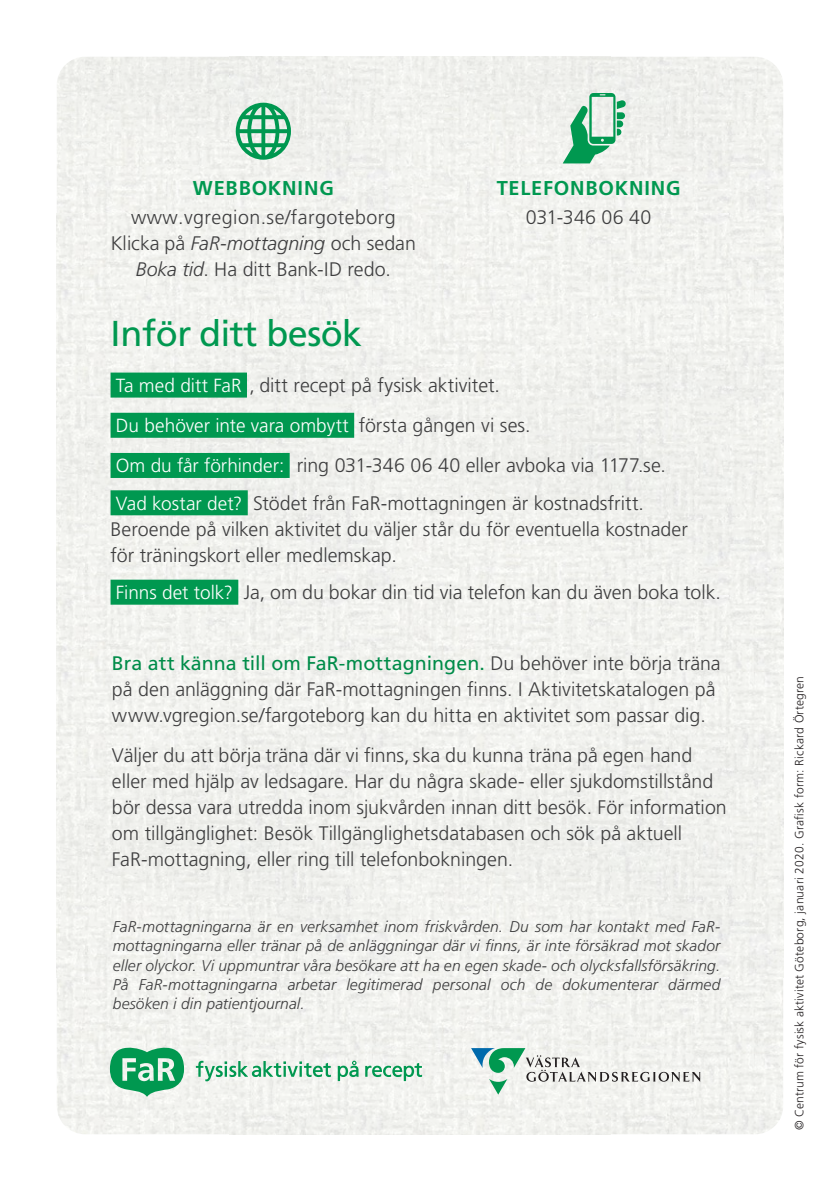
<style>
.page{position:relative;width:840px;height:1191px;background:#fff}
.page>*{position:absolute;margin:0;border:0;box-sizing:border-box;transform-origin:0 0}
.main_bak{font:36px "Frutiger LT Std";letter-spacing:-.015em;color:#009850}
.smårub_bak{font:700 20px "Frutiger LT Std";letter-spacing:.04em;color:#009850}
.Bröd_bak_copy{font:300 19.6px/26px "Frutiger LT Std";color:#3e3e3f}
.adresser{font:300 19.6px/26px "Frutiger LT Std";letter-spacing:.02em;color:#3e3e3f;text-align:center}
.Bröd_bak_copy-2{font:300 19px "Frutiger LT Std";color:#fff}
.finstilt{font:italic 300 15.6px/19.2px "Frutiger LT Std";letter-spacing:.01em;color:#3e3e3f;text-align:justify}
.t1{font:300 12px "Frutiger LT Std";letter-spacing:.02em;color:#231f20}
.s1{font-style:italic}
.s2{font-size:19px;color:#fff}
.s3{font-size:19.6px;color:#3e3e3f}
.s4{font-weight:400;color:#008c49}
</style>
<div class="page">
<img style="left:57px;top:57px;width:725px;height:1077px">
<svg style="left:235px;top:103px;width:56px;height:57px;background:#78c49e"></svg>
<svg style="left:562px;top:93px;width:63px;height:70px"></svg>
<svg style="left:196px;top:1060px;width:135px;height:21px"></svg>
<svg style="left:337px;top:1060px;width:21px;height:21px"></svg>
<svg style="left:365px;top:1063px;width:57px;height:18px"></svg>
<svg style="left:110px;top:1037px;width:74px;height:59px"></svg>
<svg style="left:471px;top:1048px;width:229px;height:46px"></svg>
<div style="left:110px;top:372px;width:137px;height:25px;background:#009850"></div>
<div style="left:110px;top:413px;width:244px;height:25px;background:#009850"></div>
<div style="left:110px;top:453px;width:179px;height:25px;background:#009850"></div>
<div style="left:110px;top:490px;width:137px;height:25px;background:#009850"></div>
<div style="left:110px;top:579px;width:128px;height:25px;background:#009850"></div>
<p class="smårub_bak" style="left:193px;top:176px;width:142px">WEBBOKNING</p>
<p class="adresser" style="left:111px;top:204px;width:306px">www.vgregion.se/fargoteborg<br>Klicka på <span class="s1">FaR-mottagning</span> och sedan<br><span class="s1">Boka tid</span>. Ha ditt Bank-ID redo.</p>
<p class="smårub_bak" style="left:496px;top:176px;width:185px">TELEFONBOKNING</p>
<p class="adresser" style="left:525px;top:204px;width:127px">031-346 06 40</p>
<p class="main_bak" style="left:110px;top:312px;width:253px">Inför ditt besök</p>
<p class="Bröd_bak_copy" style="left:116px;top:372px;width:385px"><span class="s2">Ta med ditt FaR</span> , ditt recept på fysisk aktivitet.</p>
<p class="Bröd_bak_copy-2" style="left:116px;top:415px;width:416px">Du behöver inte vara ombytt <span class="s3">första gången vi ses.</span></p>
<p class="Bröd_bak_copy" style="left:116px;top:453px;width:551px"><span class="s2">Om du får förhinder:</span> ring 031-346 06 40 eller avboka via 1177.se.</p>
<p class="Bröd_bak_copy" style="left:110px;top:490px;width:578px"><span class="s2">Vad kostar det?</span> Stödet från FaR-mottagningen är kostnadsfritt.<br>Beroende på vilken aktivitet du väljer står du för eventuella kostnader för träningskort eller medlemskap.</p>
<p class="Bröd_bak_copy" style="left:116px;top:579px;width:606px"><span class="s2">Finns det tolk?</span> Ja, om du bokar din tid via telefon kan du även boka tolk.</p>
<p class="Bröd_bak_copy" style="left:112px;top:650px;width:610px"><span class="s4">Bra att känna till om FaR-mottagningen.</span> Du behöver inte börja träna på den anläggning där FaR-mottagningen finns. I Aktivitetskatalogen på www.vgregion.se/fargoteborg kan du hitta en aktivitet som passar dig.</p>
<p class="Bröd_bak_copy" style="left:112px;top:743px;width:616px">Väljer du att börja träna där vi finns, ska du kunna träna på egen hand eller med hjälp av ledsagare. Har du några skade- eller sjukdomstillstånd bör dessa vara utredda inom sjukvården innan ditt besök. För information om tillgänglighet: Besök Tillgänglighetsdatabasen och sök på aktuell FaR-mottagning, eller ring till telefonbokningen.</p>
<p class="finstilt" style="left:113px;top:917px;width:608px">FaR-mottagningarna är en verksamhet inom friskvården. Du som har kontakt med FaR&shy;mottagningarna eller tränar på de anläggningar där vi finns, är inte försäkrad mot skador eller olyckor. Vi uppmuntrar våra besökare att ha en egen skade- och olycksfallsförsäkring.<br>På FaR-mottagningarna arbetar legitimerad personal och de dokumenterar därmed besöken i din patientjournal.</p>
<p class="t1" style="left:792px;top:1130px;width:455px;rotate:-90deg">© Centrum för fysisk aktivitet Göteborg, januari 2020. Grafisk form: Rickard Örtegren</p>
</div>
